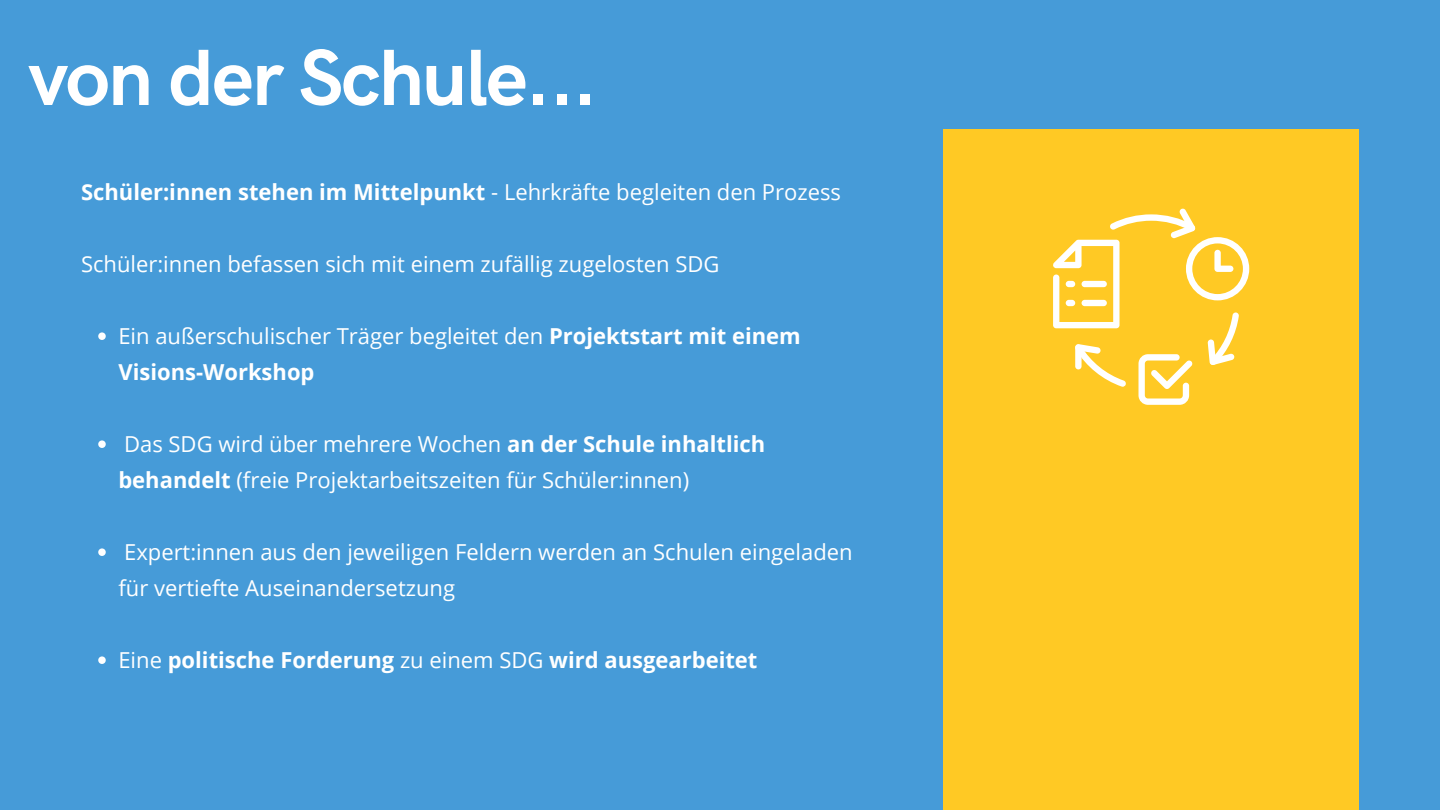
<style>
.page{position:relative;width:1440px;height:810px;background:#469bd8}
.page>*{position:absolute;margin:0;border:0;box-sizing:border-box;transform-origin:0 0}
.t1{font:700 80px "HK Grotesk";letter-spacing:-.025em;color:#fff}
.t2{font:22px/36px "Open Sans";color:#fff}
.t3{font:700 22px "Open Sans";color:#fff}
.s1{font-weight:400}
.s2{font-weight:700}
</style>
<div class="page">
<div style="left:943px;top:129px;width:416px;height:681px;background:#ffc924"></div>
<svg style="left:1053px;top:208px;width:196px;height:197px"></svg>
<svg style="left:98px;top:332px;width:8px;height:8px"></svg>
<svg style="left:98px;top:440px;width:8px;height:8px"></svg>
<svg style="left:98px;top:548px;width:8px;height:8px"></svg>
<svg style="left:98px;top:656px;width:8px;height:8px"></svg>
<p class="t1" style="left:29px;top:33px;width:570px">von der Schule...</p>
<p class="t3" style="left:81px;top:176px;width:762px">Schüler:innen stehen im Mittelpunkt <span class="s1">- Lehrkräfte begleiten den Prozess</span></p>
<p class="t2" style="left:81px;top:245px;width:640px">Schüler:innen befassen sich mit einem zufällig zugelosten SDG</p>
<p class="t2" style="left:118px;top:317px;width:684px">Ein außerschulischer Träger begleitet den <span class="s2">Projektstart mit einem<br>Visions-Workshop</span></p>
<p class="t2" style="left:118px;top:425px;width:648px">Das SDG wird über mehrere Wochen <span class="s2">an der Schule inhaltlich behandelt</span> (freie Projektarbeitszeiten für Schüler:innen)</p>
<p class="t2" style="left:118px;top:533px;width:736px">Expert:innen aus den jeweiligen Feldern werden an Schulen eingeladen für vertiefte Auseinandersetzung</p>
<p class="t3" style="left:118px;top:644px;width:641px"><span class="s1">Eine</span> politische Forderung <span class="s1">zu einem SDG</span> wird ausgearbeitet</p>
</div>
